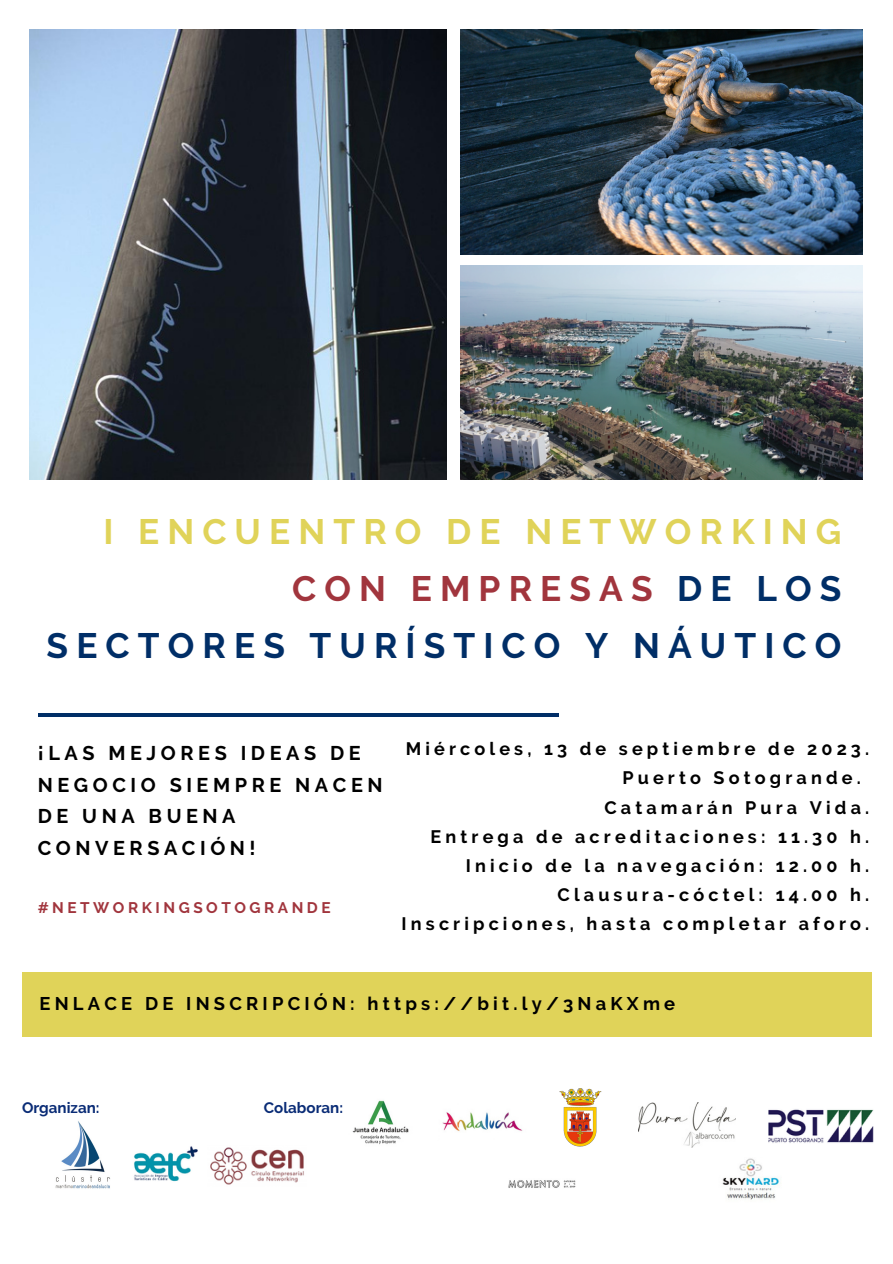
<style>
.page{position:relative;width:893px;height:1264px;background:#fff}
.page>*{position:absolute;margin:0;border:0;box-sizing:border-box;transform-origin:0 0}
.t1{font:700 35.25px/57.3px "Raleway";letter-spacing:.23em;color:#002e67;text-align:right}
.t2{font:700 19.8px/31.5px "Raleway";letter-spacing:.23em;color:#000}
.t3{font:700 18.3px "Raleway";letter-spacing:.23em;color:#000}
.t4{font:700 18px/29.2px "Raleway";letter-spacing:.23em;color:#000;text-align:right}
.t5{font:700 15.3px "Raleway";letter-spacing:.23em;color:#a1353d}
.t6{font:700 15.15px "Raleway";color:#0a2c76}
.s1{color:#e0d359}
.s2{color:#a1353d}
</style>
<div class="page">
<img style="left:29px;top:29px;width:417px;height:450px">
<div style="left:22px;top:972px;width:849px;height:64px;background:#e0d359"></div>
<hr style="left:38px;top:713px;width:520px;height:4px;background:#002e67">
<img style="left:461px;top:29px;width:401px;height:225px">
<img style="left:461px;top:265px;width:401px;height:214px">
<img style="left:134px;top:1146px;width:64px;height:36px">
<img style="left:768px;top:1109px;width:105px;height:34px">
<img style="left:210px;top:1147px;width:94px;height:38px">
<img style="left:352px;top:1100px;width:57px;height:45px">
<img style="left:442px;top:1112px;width:81px;height:20px">
<img style="left:638px;top:1102px;width:98px;height:45px">
<img style="left:559px;top:1088px;width:43px;height:59px">
<img style="left:722px;top:1158px;width:58px;height:42px">
<img style="left:508px;top:1180px;width:68px;height:8px">
<img style="left:55px;top:1121px;width:55px;height:68px">
<p class="t1" style="left:47px;top:502px;width:796px"><span class="s1">I ENCUENTRO DE NETWORKING<br></span><span class="s2">CON EMPRESAS</span> DE LOS<br>SECTORES TURÍSTICO Y NÁUTICO</p>
<p class="t2" style="left:38px;top:737px;width:346px">¡LAS MEJORES IDEAS DE<br>NEGOCIO SIEMPRE NACEN<br>DE UNA BUENA<br>CONVERSACIÓN!</p>
<p class="t5" style="left:38px;top:898px;width:294px">#NETWORKINGSOTOGRANDE</p>
<p class="t4" style="left:405px;top:734px;width:465px">Miércoles, 13 de septiembre de 2023.</p>
<p class="t4" style="left:622px;top:763px;width:240px">Puerto Sotogrande.</p>
<p class="t4" style="left:604px;top:792px;width:266px">Catamarán Pura Vida.</p>
<p class="t4" style="left:430px;top:821px;width:440px">Entrega de acreditaciones: 11.30 h.<br>Inicio de la navegación: 12.00 h.<br>Clausura-cóctel: 14.00 h.</p>
<p class="t4" style="left:401px;top:909px;width:469px">Inscripciones, hasta completar aforo.</p>
<p class="t3" style="left:40px;top:992px;width:637px">ENLACE DE INSCRIPCIÓN: https://bit.ly/3NaKXme</p>
<p class="t6" style="left:22px;top:1099px;width:79px">Organizan:</p>
<p class="t6" style="left:264px;top:1099px;width:81px">Colaboran:</p>
</div>
